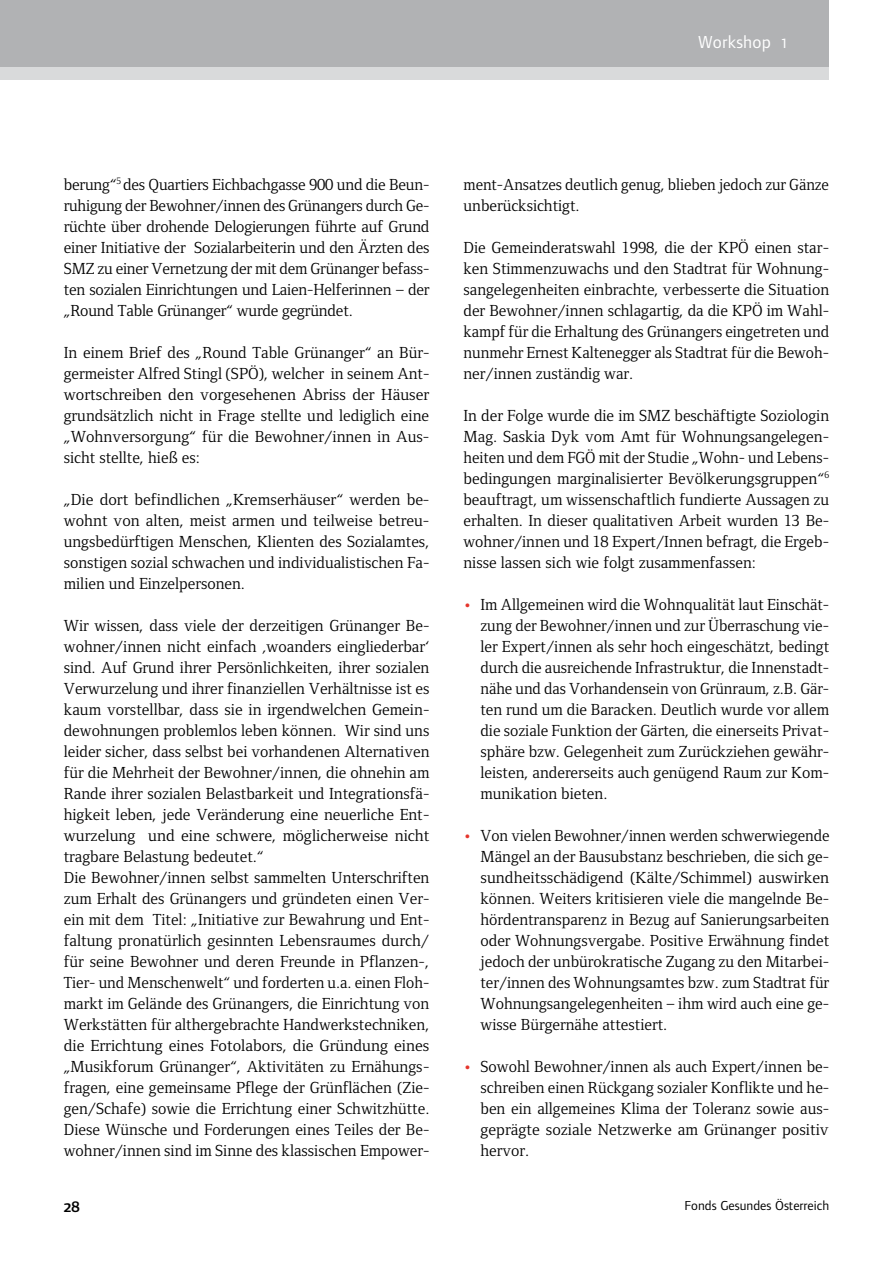
<style>
.page{position:relative;width:893px;height:1263px;background:#fff}
.page>*{position:absolute;margin:0;border:0;box-sizing:border-box;transform-origin:0 0}
.t1{font:18px "Foundry Form Sans Book OSF";letter-spacing:.015em;color:#fff}
.t2{font:16.5px/21px "Foundry Form Serif";color:#000;text-align:justify}
.t3{font:16.5px "Foundry Form Sans Demi OSF";color:#000}
.t4{font:13.5px "Foundry Form Sans Book OSF";color:#000}
.s1{font-family:"Foundry Form Sans Bold OSF";color:#e5352c}
</style>
<div class="page">
<div style="left:0;top:0;width:829px;height:67px;background:#b1b2b4"></div>
<div style="left:0;top:67px;width:829px;height:12px;background:#d9dadb"></div>
<p class="t1" style="left:699px;top:32px;width:90px">Workshop 1</p>
<p class="t2" style="left:64px;top:174px;width:367px">berung“<sup>5</sup> des Quartiers Eichbachgasse 900 und die Beun&shy;ruhigung der Bewohner/innen des Grünangers durch Ge&shy;rüchte über drohende Delogierungen führte auf Grund einer Initiative der Sozialarbeiterin und den Ärzten des SMZ zu einer Vernetzung der mit dem Grünanger befass&shy;ten sozialen Einrichtungen und Laien-Helferinnen – der „Round Table Grünanger“ wurde gegründet.</p>
<p class="t2" style="left:64px;top:342px;width:367px">In einem Brief des „Round Table Grünanger“ an Bür&shy;germeister Alfred Stingl (SPÖ), welcher in seinem Ant&shy;wortschreiben den vorgesehenen Abriss der Häuser grundsätzlich nicht in Frage stellte und lediglich eine „Wohnversorgung“ für die Bewohner/innen in Aus&shy;sicht stellte, hieß es:</p>
<p class="t2" style="left:64px;top:489px;width:367px">„Die dort befindlichen „Kremserhäuser“ werden be&shy;wohnt von alten, meist armen und teilweise betreu&shy;ungsbedürftigen Menschen, Klienten des Sozialamtes, sonstigen sozial schwachen und individualistischen Fa&shy;milien und Einzelpersonen.</p>
<p class="t2" style="left:64px;top:615px;width:367px;text-align:left">Wir wissen, dass viele der derzeitigen Grünanger Be&shy;wohner/innen nicht einfach ‚woanders eingliederbar‘ sind. Auf Grund ihrer Persönlichkeiten, ihrer sozialen Verwurzelung und ihrer finanziellen Verhältnisse ist es kaum vorstellbar, dass sie in irgendwelchen Gemein&shy;dewohnungen problemlos leben können. Wir sind uns leider sicher, dass selbst bei vorhandenen Alternativen für die Mehrheit der Bewohner/innen, die ohnehin am Rande ihrer sozialen Belastbarkeit und Integrationsfä&shy;higkeit leben, jede Veränderung eine neuerliche Ent&shy;wurzelung und eine schwere, möglicherweise nicht tragbare Belastung bedeutet.“<br>Die Bewohner/innen selbst sammelten Unterschriften zum Erhalt des Grünangers und gründeten einen Ver&shy;ein mit dem Titel: „Initiative zur Bewahrung und Ent&shy;faltung pronatürlich gesinnten Lebensraumes durch/ für seine Bewohner und deren Freunde in Pflanzen-, Tier- und Menschenwelt“ und forderten u.a. einen Floh&shy;markt im Gelände des Grünangers, die Einrichtung von Werkstätten für althergebrachte Handwerkstechniken, die Errichtung eines Fotolabors, die Gründung eines „Musikforum Grünanger“, Aktivitäten zu Ernähungs&shy;fragen, eine gemeinsame Pflege der Grünflächen (Zie&shy;gen/Schafe) sowie die Errichtung einer Schwitzhütte.<br>Diese Wünsche und Forderungen eines Teiles der Be&shy;wohner/innen sind im Sinne des klassischen Empower-</p>
<p class="t2" style="left:463px;top:174px;width:367px">ment-Ansatzes deutlich genug, blieben jedoch zur Gänze unberücksichtigt.</p>
<p class="t2" style="left:463px;top:237px;width:367px">Die Gemeinderatswahl 1998, die der KPÖ einen star&shy;ken Stimmenzuwachs und den Stadtrat für Wohnung&shy;sangelegenheiten einbrachte, verbesserte die Situation der Bewohner/innen schlagartig, da die KPÖ im Wahl&shy;kampf für die Erhaltung des Grünangers eingetreten und nunmehr Ernest Kaltenegger als Stadtrat für die Bewoh&shy;ner/innen zuständig war.</p>
<p class="t2" style="left:463px;top:405px;width:367px">In der Folge wurde die im SMZ beschäftigte Soziologin Mag. Saskia Dyk vom Amt für Wohnungsangelegen&shy;heiten und dem FGÖ mit der Studie „Wohn- und Lebens&shy;bedingungen marginalisierter Bevölkerungsgruppen“<sup>6 </sup>beauftragt, um wissenschaftlich fundierte Aussagen zu erhalten. In dieser qualitativen Arbeit wurden 13 Be&shy;wohner/innen und 18 Expert/Innen befragt, die Ergeb&shy;nisse lassen sich wie folgt zusammenfassen:</p>
<p class="t2" style="left:480px;top:594px;width:350px;text-indent:-17px"><span class="s1">•</span> Im Allgemeinen wird die Wohnqualität laut Einschät&shy;zung der Bewohner/innen und zur Überraschung vie&shy;ler Expert/innen als sehr hoch eingeschätzt, bedingt durch die ausreichende Infrastruktur, die Innenstadt&shy;nähe und das Vorhandensein von Grünraum, z.B. Gär&shy;ten rund um die Baracken. Deutlich wurde vor allem die soziale Funktion der Gärten, die einerseits Privat&shy;sphäre bzw. Gelegenheit zum Zurückziehen gewähr&shy;leisten, andererseits auch genügend Raum zur Kom&shy;munikation bieten.</p>
<p class="t2" style="left:480px;top:825px;width:351px;text-indent:-17px"><span class="s1">•</span> Von vielen Bewohner/innen werden schwerwiegende Mängel an der Bausubstanz beschrieben, die sich ge&shy;sundheitsschädigend (Kälte/Schimmel) auswirken können. Weiters kritisieren viele die mangelnde Be&shy;hördentransparenz in Bezug auf Sanierungsarbeiten oder Wohnungsvergabe. Positive Erwähnung findet jedoch der unbürokratische Zugang zu den Mitarbei&shy;ter/innen des Wohnungsamtes bzw. zum Stadtrat für Wohnungsangelegenheiten – ihm wird auch eine ge&shy;wisse Bürgernähe attestiert.</p>
<p class="t2" style="left:480px;top:1056px;width:350px;text-indent:-17px"><span class="s1">•</span> Sowohl Bewohner/innen als auch Expert/innen be&shy;schreiben einen Rückgang sozialer Konflikte und he&shy;ben ein allgemeines Klima der Toleranz sowie aus&shy;geprägte soziale Netzwerke am Grünanger positiv hervor.</p>
<p class="t3" style="left:64px;top:1197px;width:17px">28</p>
<p class="t4" style="left:685px;top:1198px;width:146px">Fonds Gesundes Österreich</p>
</div>
